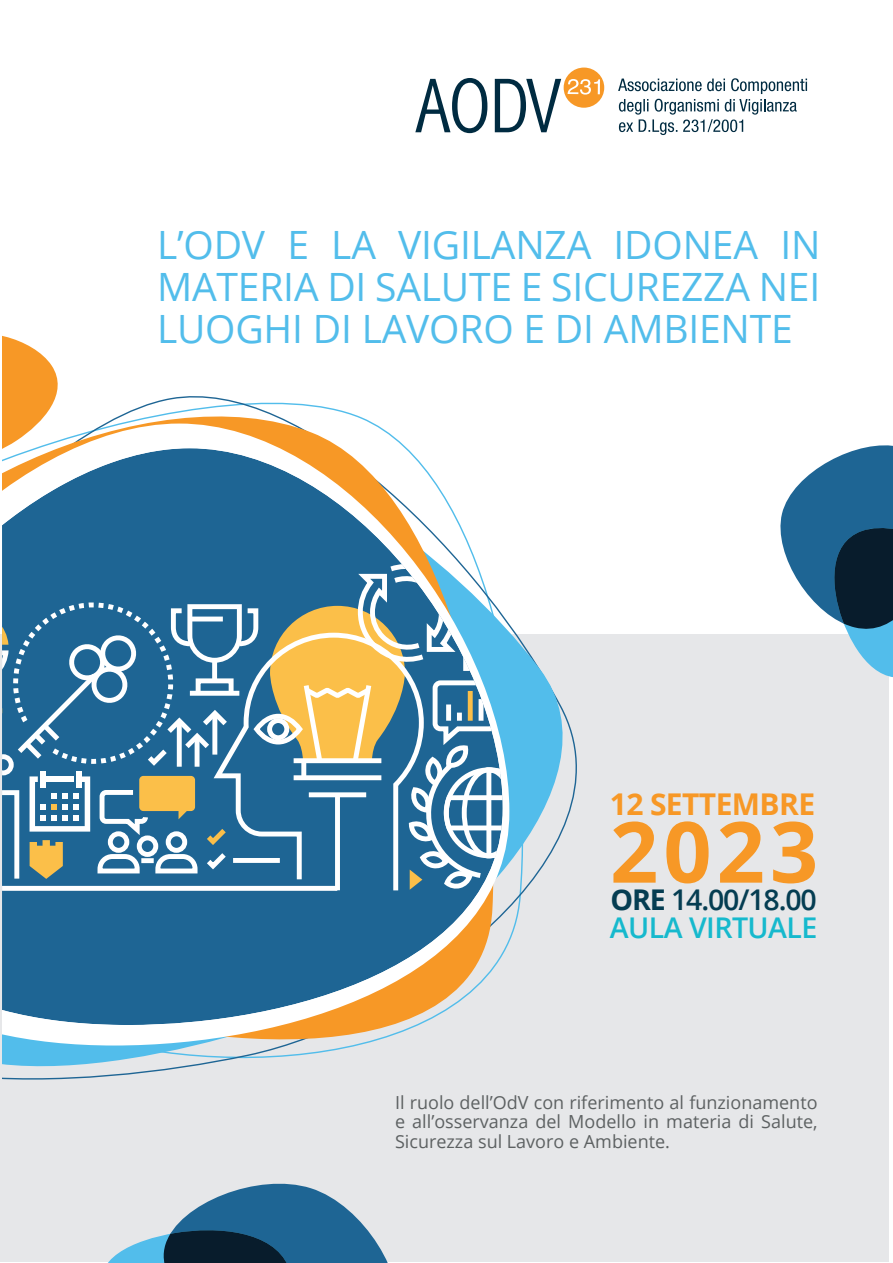
<style>
.page{position:relative;width:893px;height:1263px;background:#fff}
.page>*{position:absolute;margin:0;border:0;box-sizing:border-box;transform-origin:0 0}
.t1{font:700 84.45px "Open Sans";color:#f79826}
.t2{font:39px/42px "Open Sans";letter-spacing:-.005em;color:#52bdeb;text-align:justify}
.t3{font:700 30px "Open Sans";letter-spacing:-.02em;color:#f79826}
.t4{font:600 28.5px/27.3px "Open Sans";letter-spacing:-.02em;color:#16b9cd}
.t5{font:18px/19.5px "Open Sans";color:#5d6162;text-align:justify}
.s1{font-weight:700;color:#053d52}
.s2{color:#053d52}
</style>
<div class="page">
<div style="left:0;top:634px;width:889px;height:628px;background:#e6e7e9"></div>
<div style="left:563px;top:67px;width:41px;height:41px;background:#f79826;border-radius:50%"></div>
<svg style="left:415px;top:78px;width:72px;height:55px"></svg>
<svg style="left:495px;top:79px;width:66px;height:53px"></svg>
<svg style="left:568px;top:79px;width:32px;height:16px"></svg>
<svg style="left:618px;top:78px;width:189px;height:57px"></svg>
<svg style="left:2px;top:335px;width:53px;height:36px"></svg>
<svg style="left:108px;top:1183px;width:280px;height:80px"></svg>
<svg style="left:2px;top:624px;width:575px;height:456px"></svg>
<svg style="left:2px;top:371px;width:499px;height:707px"></svg>
<svg style="left:2px;top:424px;width:507px;height:621px"></svg>
<svg style="left:2px;top:448px;width:501px;height:577px;fill:#1e6594"></svg>
<svg style="left:209px;top:630px;width:217px;height:265px;background:#2b6e9a"></svg>
<div style="left:2px;top:886px;width:335px;height:5px;background:#fff"></div>
<svg style="left:270px;top:561px;width:233px;height:331px;background:#7b9ca1"></svg>
<div style="left:254px;top:714px;width:48px;height:30px;border:5px solid #fff;border-radius:50%"></div>
<div style="left:267px;top:718px;width:22px;height:22px;border:5px solid #fff;border-radius:50%"></div>
<div style="left:233px;top:858px;width:47px;height:5px;background:#fff"></div>
<svg style="left:2px;top:590px;width:259px;height:291px;background:#4c81a2"></svg>
<div style="left:177px;top:721px;width:5px;height:46px;background:#fff"></div>
<svg style="left:780px;top:445px;width:113px;height:232px"></svg>
<h2 class="t2" style="left:157px;top:223px;width:665px">L’ODV E LA VIGILANZA IDONEA IN MATERIA DI SALUTE E SICUREZZA NEI LUOGHI DI LAVORO E DI AMBIENTE</h2>
<h3 class="t3" style="left:610px;top:783px;width:207px">12 SETTEMBRE</h3>
<h1 class="t1" style="left:610px;top:792px;width:210px">2023</h1>
<h3 class="t4" style="left:610px;top:885px;width:209px"><span class="s1">ORE</span> <span class="s2">14.00/18.00<br></span>AULA VIRTUALE</h3>
<p class="t5" style="left:395px;top:1092px;width:424px">Il ruolo dell’OdV con riferimento al funzionamento e all’osservanza del Modello in materia di Salute, Sicurezza sul Lavoro e Ambiente.</p>
</div>
